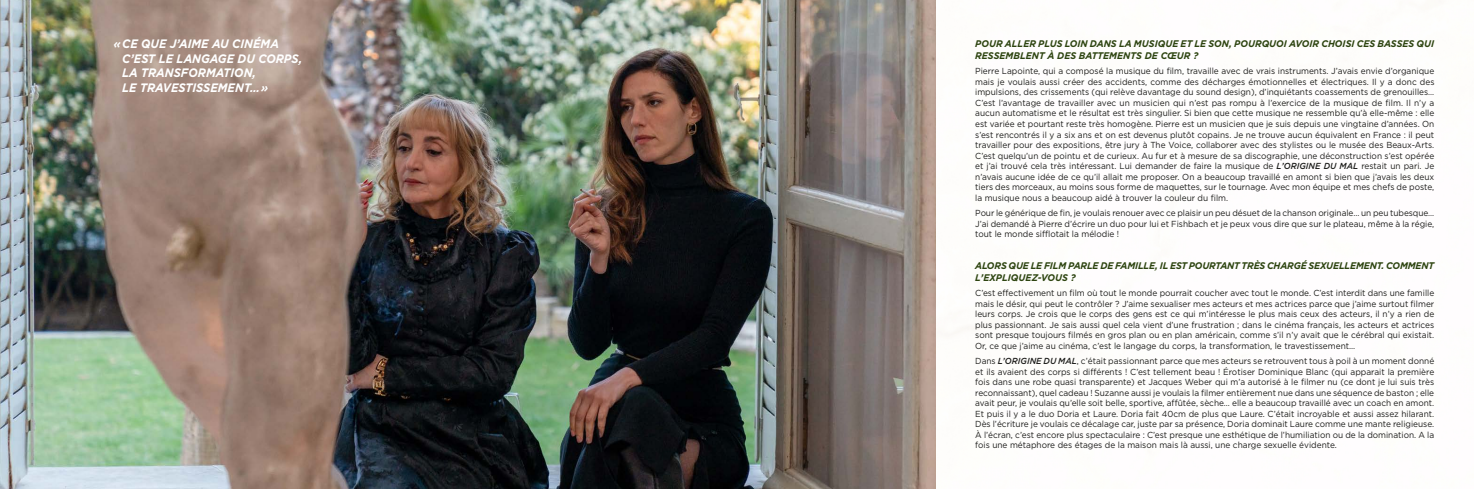
<style>
.page{position:relative;width:1474px;height:489px;background:#fff}
.page>*{position:absolute;margin:0;border:0;box-sizing:border-box;transform-origin:0 0}
.t1{font:italic 700 12.25px/14.7px "Gotham";color:#fff;scale:.92 1}
.t2{font:italic 700 9.62px/11.5px "Gotham";color:#2d4410;scale:.95 1}
.t3{font:8.75px/10.5px "Gotham";color:#1d1d1b;text-align:justify;scale:.95 1}
.s1{font-weight:500;font-style:italic}
</style>
<div class="page">
<img style="left:0;top:0;width:935px;height:489px">
<h1 class="t1" style="left:122px;top:36px;width:197px;text-indent:-9px">« CE QUE J’AIME AU CINÉMA<br>C’EST LE LANGAGE DU CORPS,<br>LA TRANSFORMATION,<br>LE TRAVESTISSEMENT…»</h1>
<p class="t2" style="left:975px;top:38px;width:485px">POUR ALLER PLUS LOIN DANS LA MUSIQUE ET LE SON, POURQUOI AVOIR CHOISI CES BASSES QUI<br>RESSEMBLENT À DES BATTEMENTS DE CŒUR ?</p>
<p class="t3" style="left:975px;top:66px;width:485px">Pierre Lapointe, qui a composé la musique du film, travaille avec de vrais instruments. J’avais envie d’organique mais je voulais aussi créer des accidents, comme des décharges émotionnelles et électriques. Il y a donc des impulsions, des crissements (qui relève davantage du sound design), d’inquiétants coassements de grenouilles… C’est l’avantage de travailler avec un musicien qui n’est pas rompu à l’exercice de la musique de film. Il n’y a aucun automatisme et le résultat est très singulier. Si bien que cette musique ne ressemble qu’à elle-même : elle est variée et pourtant reste très homogène. Pierre est un musicien que je suis depuis une vingtaine d’années. On s’est rencontrés il y a six ans et on est devenus plutôt copains. Je ne trouve aucun équivalent en France : il peut travailler pour des expositions, être jury à The Voice, collaborer avec des stylistes ou le musée des Beaux-Arts.<br>C’est quelqu’un de pointu et de curieux. Au fur et à mesure de sa discographie, une déconstruction s’est opérée et j’ai trouvé cela très intéressant. Lui demander de faire la musique de <span class="s1">L’ORIGINE DU MAL</span> restait un pari. Je n’avais aucune idée de ce qu’il allait me proposer. On a beaucoup travaillé en amont si bien que j’avais les deux tiers des morceaux, au moins sous forme de maquettes, sur le tournage. Avec mon équipe et mes chefs de poste, la musique nous a beaucoup aidé à trouver la couleur du film.</p>
<p class="t3" style="left:975px;top:207px;width:485px">Pour le générique de fin, je voulais renouer avec ce plaisir un peu désuet de la chanson originale… un peu tubesque… J’ai demandé à Pierre d’écrire un duo pour lui et Fishbach et je peux vous dire que sur le plateau, même à la régie, tout le monde sifflotait la mélodie !</p>
<p class="t2" style="left:975px;top:260px;width:485px">ALORS QUE LE FILM PARLE DE FAMILLE, IL EST POURTANT TRÈS CHARGÉ SEXUELLEMENT. COMMENT<br>L’EXPLIQUEZ-VOUS ?</p>
<p class="t3" style="left:975px;top:287px;width:485px">C’est effectivement un film où tout le monde pourrait coucher avec tout le monde. C’est interdit dans une famille mais le désir, qui peut le contrôler ? J’aime sexualiser mes acteurs et mes actrices parce que j’aime surtout filmer leurs corps. Je crois que le corps des gens est ce qui m’intéresse le plus mais ceux des acteurs, il n’y a rien de plus passionnant. Je sais aussi quel cela vient d’une frustration ; dans le cinéma français, les acteurs et actrices sont presque toujours filmés en gros plan ou en plan américain, comme s’il n’y avait que le cérébral qui existait.<br>Or, ce que j’aime au cinéma, c’est le langage du corps, la transformation, le travestissement...</p>
<p class="t3" style="left:975px;top:355px;width:485px">Dans <span class="s1">L’ORIGINE DU MAL</span>, c’était passionnant parce que mes acteurs se retrouvent tous à poil à un moment donné et ils avaient des corps si différents ! C’est tellement beau ! Érotiser Dominique Blanc (qui apparait la première fois dans une robe quasi transparente) et Jacques Weber qui m’a autorisé à le filmer nu (ce dont je lui suis très reconnaissant), quel cadeau ! Suzanne aussi je voulais la filmer entièrement nue dans une séquence de baston ; elle avait peur, je voulais qu’elle soit belle, sportive, affûtée, sèche… elle a beaucoup travaillé avec un coach en amont.<br>Et puis il y a le duo Doria et Laure. Doria fait 40cm de plus que Laure. C’était incroyable et aussi assez hilarant.<br>Dès l’écriture je voulais ce décalage car, juste par sa présence, Doria dominait Laure comme une mante religieuse.<br>À l’écran, c’est encore plus spectaculaire : C’est presque une esthétique de l’humiliation ou de la domination. A la fois une métaphore des étages de la maison mais là aussi, une charge sexuelle évidente.</p>
</div>
